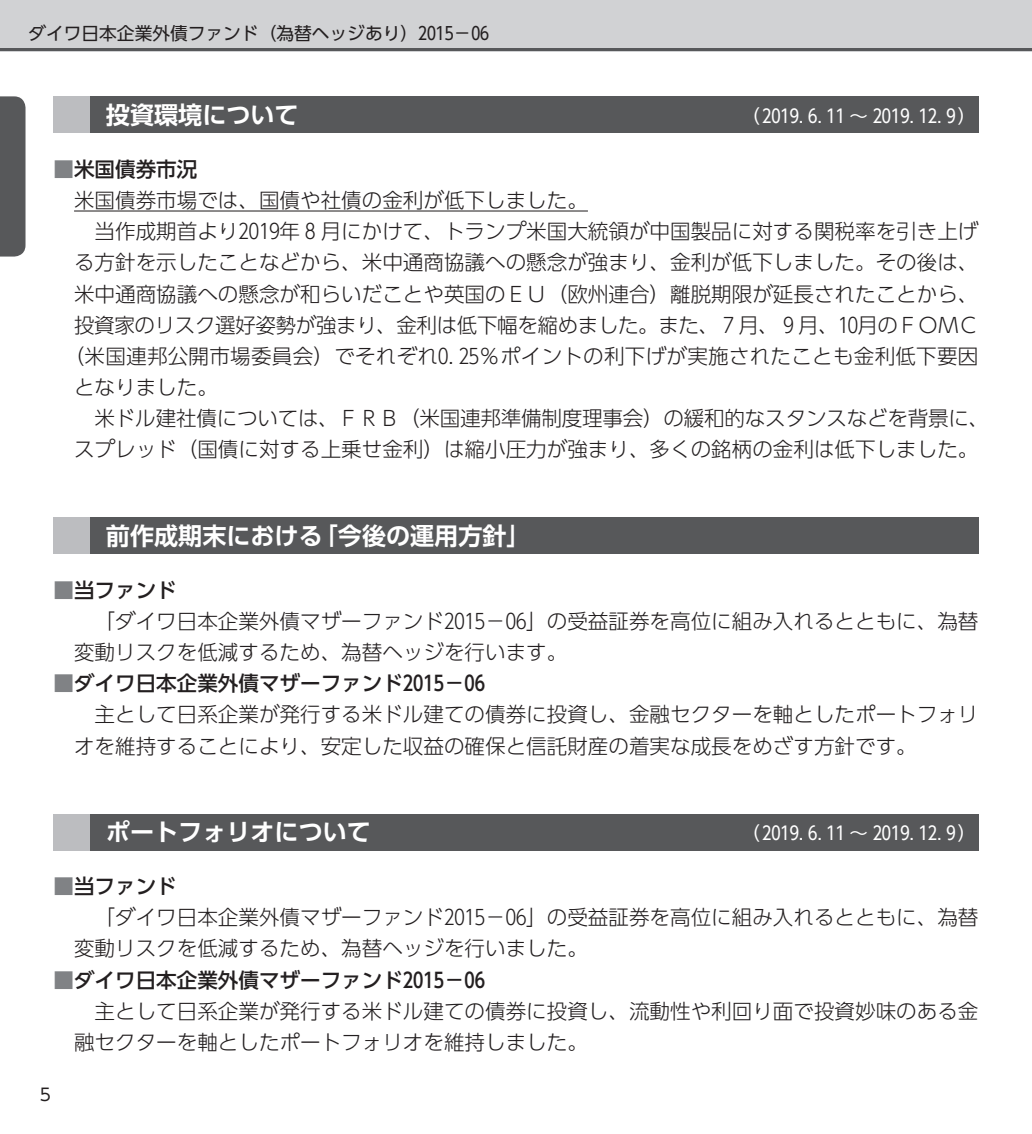
<style>
.page{position:relative;width:1032px;height:1134px;background:#fff}
.page>*{position:absolute;margin:0;border:0;box-sizing:border-box;transform-origin:0 0}
.t1{font:700 24px "UD Shin Go Pro De";color:#fff}
.t2{font:300 20.6px "UD Shin Go Pro";color:#231f20}
.t3{font:500 20.6px "UD Shin Go Pro";color:#231f20}
.t4{font:300 20.6px "UD Shin Go Pro";letter-spacing:-.02em;color:#231f20}
.t5{font:18.4px "UD Shin Go Pro";color:#fff}
.t6{font:17.8px "UD Shin Go Pro";color:#231f20}
.t7{font:17px "UD Shin Go Pro";color:#231f20}
.s1{color:#808285}
</style>
<div class="page">
<div style="left:0;top:0;width:1032px;height:51px;background:#d1d2d4"></div>
<hr style="left:0;top:48px;width:1032px;height:3px;background:#57585a">
<div style="left:0;top:96px;width:26px;height:161px;background:#57585a"></div>
<hr style="left:74px;top:210px;width:514px;height:1px;background:#231f20">
<div style="left:54px;top:96px;width:924px;height:37px;background:#57585a"></div>
<div style="left:54px;top:96px;width:36px;height:37px;background:#bcbdc0"></div>
<div style="left:54px;top:814px;width:924px;height:36px;background:#57585a"></div>
<div style="left:54px;top:814px;width:36px;height:36px;background:#bcbdc0"></div>
<div style="left:54px;top:517px;width:924px;height:37px;background:#57585a"></div>
<div style="left:54px;top:517px;width:36px;height:37px;background:#bcbdc0"></div>
<p class="t6" style="left:28px;top:19px;width:462px">ダイワ日本企業外債ファンド（為替ヘッジあり）2015－06</p>
<p class="t1" style="left:106px;top:95px;width:194px">投資環境について</p>
<p class="t5" style="left:741px;top:101px;width:236px">（ 2019. 6. 11 ～ 2019. 12. 9）</p>
<p class="t3" style="left:54px;top:152px;width:145px"><span class="s1">■</span>米国債券市況</p>
<p class="t2" style="left:74px;top:184px;width:515px">米国債券市場では、国債や社債の金利が低下しました。</p>
<p class="t2" style="left:95px;top:215px;width:885px">当作成期首より2019年 8 月にかけて、トランプ米国大統領が中国製品に対する関税率を引き上げ</p>
<p class="t2" style="left:74px;top:246px;width:906px">る方針を示したことなどから、米中通商協議への懸念が強まり、金利が低下しました。その後は、</p>
<p class="t2" style="left:74px;top:277px;width:906px">米中通商協議への懸念が和らいだことや英国のＥＵ（欧州連合）離脱期限が延長されたことから、</p>
<p class="t4" style="left:74px;top:308px;width:906px">投資家のリスク選好姿勢が強まり、金利は低下幅を縮めました。また、 7 月、 9 月、10月のＦＯＭＣ</p>
<p class="t2" style="left:64px;top:339px;width:916px">（米国連邦公開市場委員会）でそれぞれ0. 25％ポイントの利下げが実施されたことも金利低下要因</p>
<p class="t2" style="left:74px;top:371px;width:145px">となりました。</p>
<p class="t2" style="left:95px;top:402px;width:896px">米ドル建社債については、ＦＲＢ（米国連邦準備制度理事会）の緩和的なスタンスなどを背景に、</p>
<p class="t2" style="left:74px;top:433px;width:906px">スプレッド（国債に対する上乗せ金利）は縮小圧力が強まり、多くの銘柄の金利は低下しました。</p>
<p class="t1" style="left:106px;top:516px;width:426px">前作成期末における「今後の運用方針」</p>
<p class="t3" style="left:54px;top:573px;width:125px"><span class="s1">■</span>当ファンド</p>
<p class="t2" style="left:95px;top:604px;width:885px">「ダイワ日本企業外債マザーファンド2015－06」の受益証券を高位に組み入れるとともに、為替</p>
<p class="t2" style="left:74px;top:636px;width:495px">変動リスクを低減するため、為替ヘッジを行います。</p>
<p class="t3" style="left:54px;top:667px;width:433px"><span class="s1">■</span>ダイワ日本企業外債マザーファンド2015－06</p>
<p class="t2" style="left:95px;top:698px;width:885px">主として日系企業が発行する米ドル建ての債券に投資し、金融セクターを軸としたポートフォリ</p>
<p class="t2" style="left:74px;top:729px;width:844px">オを維持することにより、安定した収益の確保と信託財産の着実な成長をめざす方針です。</p>
<p class="t1" style="left:106px;top:812px;width:267px">ポートフォリオについて</p>
<p class="t5" style="left:741px;top:819px;width:236px">（ 2019. 6. 11 ～ 2019. 12. 9）</p>
<p class="t3" style="left:54px;top:869px;width:125px"><span class="s1">■</span>当ファンド</p>
<p class="t2" style="left:105px;top:901px;width:875px">｢ダイワ日本企業外債マザーファンド2015－06｣の受益証券を高位に組み入れるとともに、為替</p>
<p class="t2" style="left:74px;top:932px;width:515px">変動リスクを低減するため、為替ヘッジを行いました。</p>
<p class="t3" style="left:54px;top:963px;width:433px"><span class="s1">■</span>ダイワ日本企業外債マザーファンド2015－06</p>
<p class="t2" style="left:95px;top:994px;width:885px">主として日系企業が発行する米ドル建ての債券に投資し、流動性や利回り面で投資妙味のある金</p>
<p class="t2" style="left:74px;top:1025px;width:515px">融セクターを軸としたポートフォリオを維持しました。</p>
<p class="t7" style="left:40px;top:1081px;width:13px">5</p>
</div>
